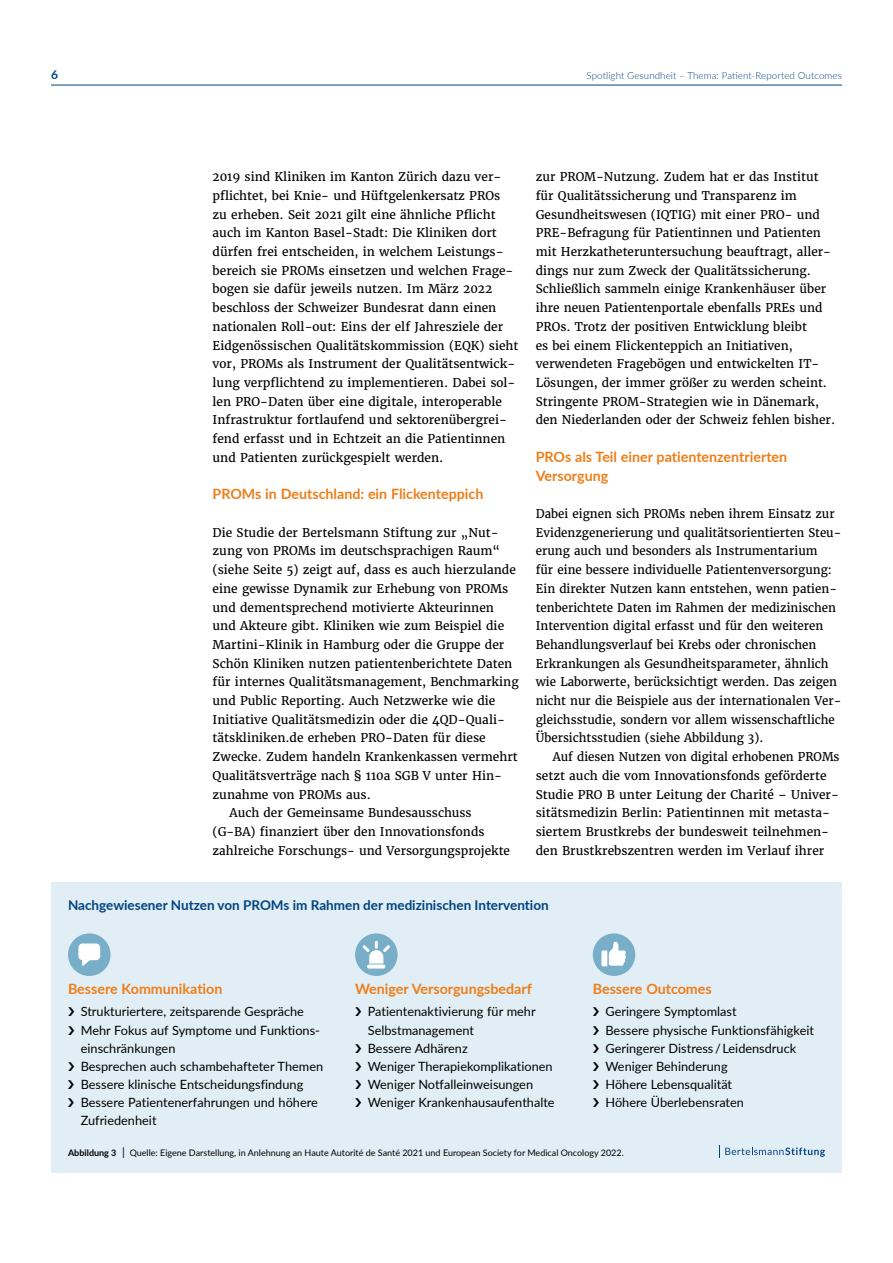
<style>
.page{position:relative;width:893px;height:1263px;background:#fff}
.page>*{position:absolute;margin:0;border:0;box-sizing:border-box;transform-origin:0 0}
.t1{font:700 14.25px/18.8px "Lato";color:#ef7d17}
.t2{font:700 13.5px "Lato";color:#004380}
.t3{font:12.75px/18px "Lato";color:#000}
.t4{font:12px/18.8px "Merriweather";color:#000}
.t5{font:700 12px "Lato";color:#004380}
.t6{font:300 9.75px "Lato";letter-spacing:.01em;color:#004380}
.t7{font:9px "Lato";color:#000}
.s1{font-weight:700}
.s2{font-size:11.25px}
</style>
<div class="page">
<hr style="left:51px;top:85px;width:791px;height:1px;background:#004380">
<div style="left:51px;top:882px;width:791px;height:291px;background:#e2eef5"></div>
<svg style="left:719px;top:1145px;width:106px;height:13px"></svg>
<div style="left:68px;top:933px;width:43px;height:43px;background:#79aec8;border-radius:50%"></div>
<svg style="left:78px;top:943px;width:23px;height:23px"></svg>
<div style="left:355px;top:933px;width:43px;height:43px;background:#79aec8;border-radius:50%"></div>
<svg style="left:362px;top:942px;width:28px;height:21px"></svg>
<svg style="left:367px;top:964px;width:18px;height:4px"></svg>
<div style="left:593px;top:933px;width:42px;height:43px;background:#79aec8;border-radius:50%"></div>
<img style="left:598px;top:939px;width:32px;height:31px">
<p class="t5" style="left:51px;top:66px;width:8px">6</p>
<p class="t6" style="left:587px;top:69px;width:257px">Spotlight Gesundheit – Thema: Patient-Reported Outcomes</p>
<p class="t4" style="left:213px;top:167px;width:307px">2019 sind Kliniken im Kanton Zürich dazu ver&shy;pflichtet, bei Knie- und Hüftgelenkersatz PROs<br>zu erheben. Seit 2021 gilt eine ähnliche Pflicht auch im Kanton Basel-Stadt: Die Kliniken dort dürfen frei entscheiden, in welchem Leistungs&shy;bereich sie PROMs einsetzen und welchen Frage&shy;bogen sie dafür jeweils nutzen. Im März 2022 beschloss der Schweizer Bundesrat dann einen nationalen Roll-out: Eins der elf Jahresziele der Eidgenössischen Qualitätskommission (EQK) sieht vor, PROMs als Instrument der Qualitätsentwick&shy;lung verpflichtend zu implementieren. Dabei sol&shy;len PRO-Daten über eine digitale, interoperable Infrastruktur fortlaufend und sektorenübergrei&shy;fend erfasst und in Echtzeit an die Patientinnen und Patienten zurückgespielt werden.</p>
<p class="t1" style="left:213px;top:484px;width:272px">PROMs in Deutschland: ein Flickenteppich</p>
<p class="t4" style="left:213px;top:523px;width:287px">Die Studie der Bertelsmann Stiftung zur „Nut-</p>
<p class="t4" style="left:213px;top:542px;width:289px">zung von PROMs im deutschsprachigen Raum“</p>
<p class="t4" style="left:213px;top:560px;width:305px">(siehe Seite 5) zeigt auf, dass es auch hierzulande</p>
<p class="t4" style="left:213px;top:579px;width:297px">eine gewisse Dynamik zur Erhebung von PROMs</p>
<p class="t4" style="left:213px;top:598px;width:283px">und dementsprechend motivierte Akteurinnen</p>
<p class="t4" style="left:213px;top:616px;width:293px">und Akteure gibt. Kliniken wie zum Beispiel die</p>
<p class="t4" style="left:213px;top:635px;width:293px">Martini-Klinik in Hamburg oder die Gruppe der</p>
<p class="t4" style="left:213px;top:654px;width:301px">Schön Kliniken nutzen patientenberichtete Daten</p>
<p class="t4" style="left:213px;top:673px;width:308px">für internes Qualitätsmanagement, Benchmarking</p>
<p class="t4" style="left:213px;top:691px;width:284px">und Public Reporting. Auch Netzwerke wie die</p>
<p class="t4" style="left:213px;top:710px;width:291px">Initiative Qualitätsmedizin oder die 4QD-Quali-</p>
<p class="t4" style="left:213px;top:729px;width:275px">tätskliniken.de erheben PRO-Daten für diese</p>
<p class="t4" style="left:213px;top:747px;width:307px">Zwecke. Zudem handeln Krankenkassen vermehrt</p>
<p class="t4" style="left:213px;top:766px;width:288px">Qualitätsverträge nach § 110a SGB V unter Hin-</p>
<p class="t4" style="left:213px;top:785px;width:160px">zunahme von PROMs aus.</p>
<p class="t4" style="left:230px;top:804px;width:244px">Auch der Gemeinsame Bundesausschuss</p>
<p class="t4" style="left:213px;top:822px;width:273px">(G-BA) finanziert über den Innovationsfonds</p>
<p class="t4" style="left:213px;top:841px;width:299px">zahlreiche Forschungs- und Versorgungsprojekte</p>
<p class="t4" style="left:536px;top:167px;width:301px">zur PROM-Nutzung. Zudem hat er das Institut für Qualitätssicherung und Transparenz im Gesundheitswesen (IQTIG) mit einer PRO- und PRE-Befragung für Patientinnen und Patienten mit Herzkatheteruntersuchung beauftragt, aller&shy;dings nur zum Zweck der Qualitätssicherung.<br>Schließlich sammeln einige Krankenhäuser über ihre neuen Patientenportale ebenfalls PREs und PROs. Trotz der positiven Entwicklung bleibt<br>es bei einem Flickenteppich an Initiativen, verwendeten Fragebögen und entwickelten IT-Lösungen, der immer größer zu werden scheint.<br>Stringente PROM-Strategien wie in Dänemark, den Niederlanden oder der Schweiz fehlen bisher.</p>
<p class="t1" style="left:536px;top:447px;width:253px">PROs als Teil einer patientenzentrierten<br>Versorgung</p>
<p class="t4" style="left:536px;top:504px;width:307px">Dabei eignen sich PROMs neben ihrem Einsatz zur Evidenzgenerierung und qualitätsorientierten Steu&shy;erung auch und besonders als Instrumentarium<br>für eine bessere individuelle Patientenversorgung:<br>Ein direkter Nutzen kann entstehen, wenn patien&shy;tenberichtete Daten im Rahmen der medizinischen Intervention digital erfasst und für den weiteren Behandlungsverlauf bei Krebs oder chronischen Erkrankungen als Gesundheitsparameter, ähnlich wie Laborwerte, berücksichtigt werden. Das zeigen nicht nur die Beispiele aus der internationalen Ver&shy;gleichsstudie, sondern vor allem wissenschaftliche Übersichtsstudien (siehe Abbildung 3).</p>
<p class="t4" style="left:536px;top:747px;width:305px;text-indent:17px">Auf diesen Nutzen von digital erhobenen PROMs setzt auch die vom Innovationsfonds geförderte Studie PRO B unter Leitung der Charité – Univer&shy;sitätsmedizin Berlin: Patientinnen mit metasta&shy;siertem Brustkrebs der bundesweit teilnehmen&shy;den Brustkrebszentren werden im Verlauf ihrer</p>
<p class="t2" style="left:68px;top:895px;width:482px">Nachgewiesener Nutzen von PROMs im Rahmen der medizinischen Intervention</p>
<p class="t1" style="left:68px;top:979px;width:156px">Bessere Kommunikation</p>
<p class="t3" style="left:81px;top:1002px;width:244px">Strukturiertere, zeitsparende Gespräche Mehr Fokus auf Symptome und Funktions&shy;einschränkungen<br>Besprechen auch schambehafteter Themen Bessere klinische Entscheidungsfindung Bessere Patientenerfahrungen und höhere Zufriedenheit</p>
<p class="t1" style="left:355px;top:979px;width:178px">Weniger Versorgungsbedarf</p>
<p class="t3" style="left:368px;top:1002px;width:188px">Patientenaktivierung für mehr<br>Selbstmanagement<br>Bessere Adhärenz<br>Weniger Therapiekomplikationen<br>Weniger Notfalleinweisungen<br>Weniger Krankenhausaufenthalte</p>
<p class="t1" style="left:593px;top:979px;width:120px">Bessere Outcomes</p>
<p class="t3" style="left:605px;top:1002px;width:210px">Geringere Symptomlast<br>Bessere physische Funktionsfähigkeit<br>Geringerer Distress / Leidensdruck<br>Weniger Behinderung<br>Höhere Lebensqualität<br>Höhere Überlebensraten</p>
<p class="t7" style="left:68px;top:1146px;width:557px"><span class="s1">Abbildung 3</span> <span class="s2">|</span> Quelle: Eigene Darstellung, in Anlehnung an Haute Autorité de Santé 2021 und European Society for Medical Oncology 2022.</p>
</div>
